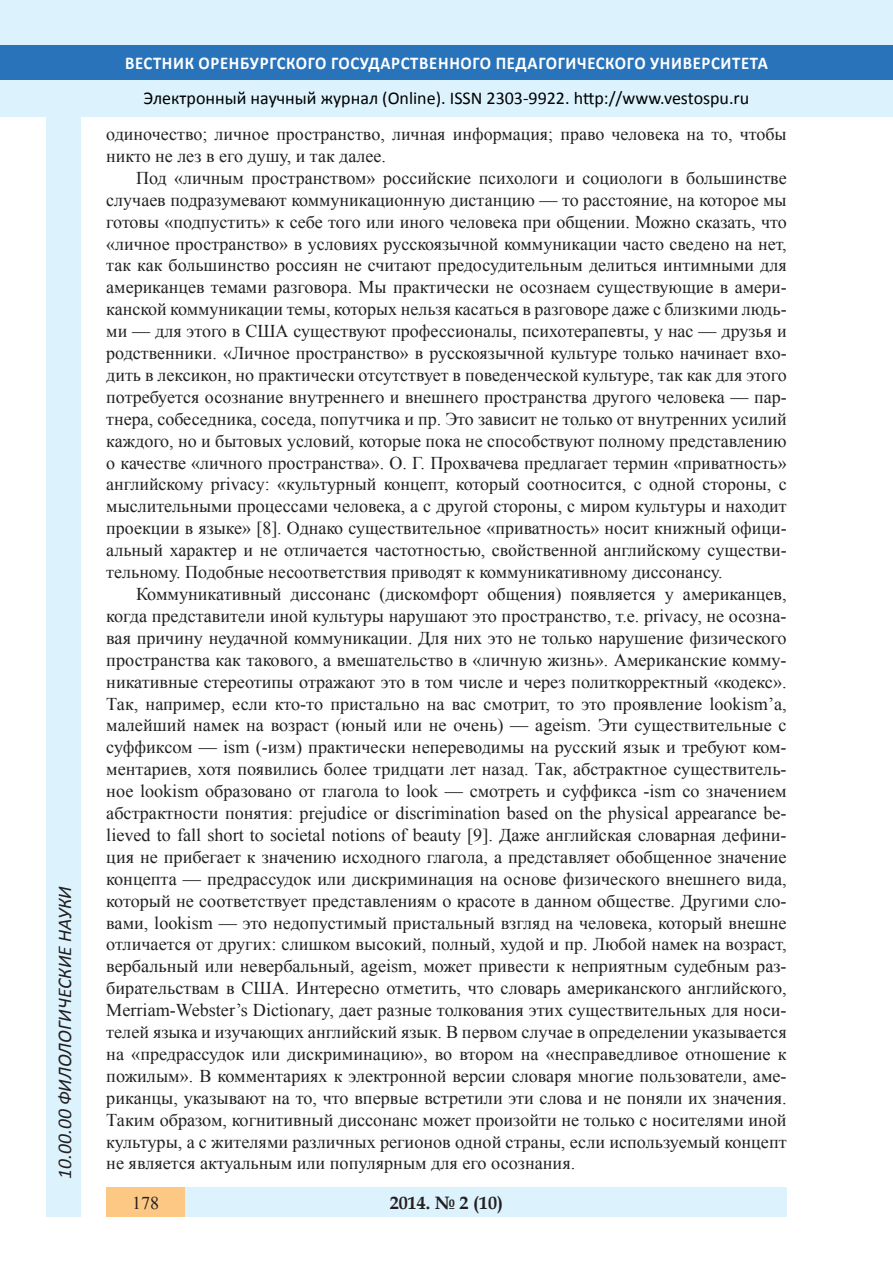
<style>
.page{position:relative;width:893px;height:1263px;background:#fff}
.page>*{position:absolute;margin:0;border:0;box-sizing:border-box;transform-origin:0 0}
.t1{font:italic 19.5px "Calibri";color:#231f20}
.Стиль2{font:18px/21.9px "Times New Roman";color:#231f20;text-align:justify}
.t2{font:18px "Calibri";color:#000}
.t3{font:700 18px "Calibri";letter-spacing:.04em;color:#fff;scale:.93 1}
.t4{font:700 18px "Book Antiqua";color:#231f20}
</style>
<div class="page">
<div style="left:0;top:0;width:893px;height:116px;background:#dcf2fc"></div>
<div style="left:0;top:45px;width:893px;height:34px;background:#2873ba"></div>
<div style="left:106px;top:1188px;width:681px;height:29px;background:#dcf2fc"></div>
<div style="left:106px;top:1188px;width:79px;height:29px;background:#fdc784"></div>
<div style="left:47px;top:116px;width:34px;height:1101px;background:#dcf2fc"></div>
<p class="t1" style="left:51px;top:1179px;width:294px;rotate:-90deg">10.00.00 ФИЛОЛОГИЧЕСКИЕ НАУКИ</p>
<p class="t3" style="left:125px;top:50px;width:693px">ВЕСТНИК ОРЕНБУРГСКОГО ГОСУДАРСТВЕННОГО ПЕДАГОГИЧЕСКОГО УНИВЕРСИТЕТА</p>
<p class="t2" style="left:144px;top:85px;width:607px">Электронный научный журнал (Online). ISSN 2303-9922. http://www.vestospu.ru</p>
<p class="Стиль2" style="left:106px;top:122px;width:682px">одиночество; личное пространство, личная информация; право человека на то, чтобы никто не лез в его душу, и так далее.</p>
<p class="Стиль2" style="left:106px;top:166px;width:682px;text-indent:30px">Под «личным пространством» российские психологи и социологи в большинстве случаев подразумевают коммуникационную дистанцию — то расстояние, на которое мы готовы «подпустить» к себе того или иного человека при общении. Можно сказать, что «личное пространство» в условиях русскоязычной коммуникации часто сведено на нет, так как большинство россиян не считают предосудительным делиться интимными для американцев темами разговора. Мы практически не осознаем существующие в амери&shy;канской коммуникации темы, которых нельзя касаться в разговоре даже с близкими людь&shy;ми — для этого в США существуют профессионалы, психотерапевты, у нас — друзья и родственники. «Личное пространство» в русскоязычной культуре только начинает вхо&shy;дить в лексикон, но практически отсутствует в поведенческой культуре, так как для этого потребуется осознание внутреннего и внешнего пространства другого человека — пар&shy;тнера, собеседника, соседа, попутчика и пр. Это зависит не только от внутренних усилий каждого, но и бытовых условий, которые пока не способствуют полному представлению о качестве «личного пространства». О. Г. Прохвачева предлагает термин «приватность» английскому privacy: «культурный концепт, который соотносится, с одной стороны, с мыслительными процессами человека, а с другой стороны, с миром культуры и находит проекции в языке» [8]. Однако существительное «приватность» носит книжный офици&shy;альный характер и не отличается частотностью, свойственной английскому существи&shy;тельному. Подобные несоответствия приводят к коммуникативному диссонансу.</p>
<p class="Стиль2" style="left:106px;top:582px;width:682px;text-indent:30px">Коммуникативный диссонанс (дискомфорт общения) появляется у американцев, когда представители иной культуры нарушают это пространство, т.е. privacy, не осозна&shy;вая причину неудачной коммуникации. Для них это не только нарушение физического пространства как такового, а вмешательство в «личную жизнь». Американские комму&shy;никативные стереотипы отражают это в том числе и через политкорректный «кодекс».<br>Так, например, если кто-то пристально на вас смотрит, то это проявление lookism’a, малейший намек на возраст (юный или не очень) — ageism. Эти существительные с суффиксом — ism (-изм) практически непереводимы на русский язык и требуют ком&shy;ментариев, хотя появились более тридцати лет назад. Так, абстрактное существитель&shy;ное lookism образовано от глагола to look — смотреть и суффикса -ism со значением абстрактности понятия: prejudice or discrimination based on the physical appearance be&shy;lieved to fall short to societal notions of beauty [9]. Даже английская словарная дефини&shy;ция не прибегает к значению исходного глагола, а представляет обобщенное значение концепта — предрассудок или дискриминация на основе физического внешнего вида, который не соответствует представлениям о красоте в данном обществе. Другими сло&shy;вами, lookism — это недопустимый пристальный взгляд на человека, который внешне отличается от других: слишком высокий, полный, худой и пр. Любой намек на возраст, вербальный или невербальный, ageism, может привести к неприятным судебным раз&shy;бирательствам в США. Интересно отметить, что словарь американского английского, Merriam-Webster’s Dictionary, дает разные толкования этих существительных для носи&shy;телей языка и изучающих английский язык. В первом случае в определении указывается на «предрассудок или дискриминацию», во втором на «несправедливое отношение к пожилым». В комментариях к электронной версии словаря многие пользователи, аме&shy;риканцы, указывают на то, что впервые встретили эти слова и не поняли их значения.<br>Таким образом, когнитивный диссонанс может произойти не только с носителями иной культуры, а с жителями различных регионов одной страны, если используемый концепт не является актуальным или популярным для его осознания.</p>
<p class="Стиль2" style="left:132px;top:1191px;width:28px">178</p>
<p class="t4" style="left:390px;top:1190px;width:115px">2014. № 2 (10)</p>
</div>
